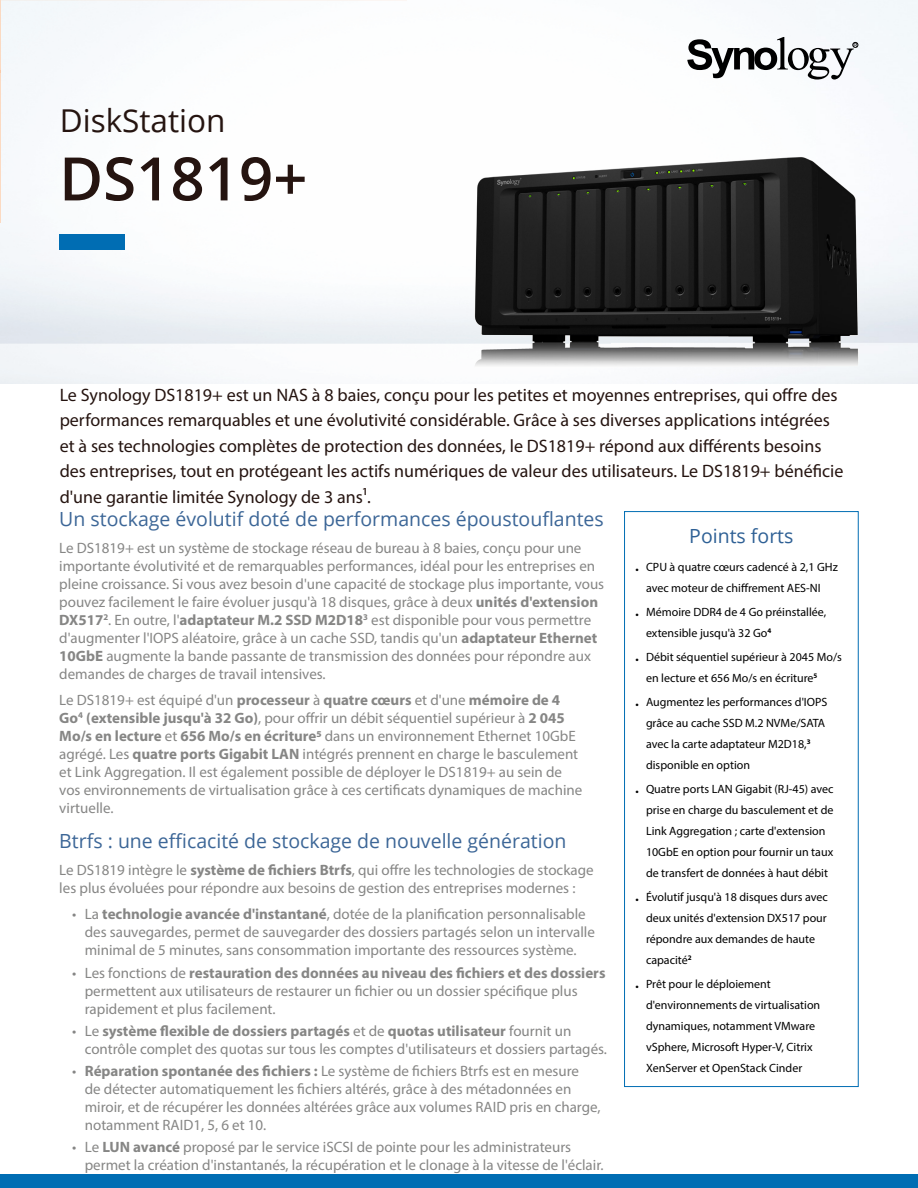
<style>
.page{position:relative;width:918px;height:1188px;background:#fff}
.page>*{position:absolute;margin:0;border:0;box-sizing:border-box;transform-origin:0 0}
.t1{font:600 60px "Open Sans";color:#251410}
.t2{font:31.5px "Open Sans";color:#251410}
.t3{font:19.5px "Open Sans";color:#3c6697}
.t4{font:19.5px "Open Sans";color:#2e6095}
.t5{font:18px/25.5px "Myriad Pro";color:#251410}
.t6{font:15px/18px "Myriad Pro";color:#868685}
.t7{font:12px/21px "Myriad Pro";color:#000}
.s1{font-weight:700}
</style>
<div class="page">
<div style="left:0;top:1174px;width:918px;height:14px;background:#006db3"></div>
<img style="left:1px;top:0;width:917px;height:383px">
<svg style="left:687px;top:37px;width:171px;height:43px"></svg>
<div style="left:59px;top:234px;width:66px;height:15px;background:#006db3"></div>
<div style="left:624px;top:511px;width:234px;height:576px;border:1px solid #006db3"></div>
<img style="left:473px;top:155px;width:385px;height:214px">
<h2 class="t2" style="left:60px;top:99px;width:167px">DiskStation</h2>
<h1 class="t1" style="left:59px;top:137px;width:250px">DS1819+</h1>
<p class="t5" style="left:60px;top:382px;width:785px">Le Synology DS1819+ est un NAS à 8 baies, conçu pour les petites et moyennes entreprises, qui offre des performances remarquables et une évolutivité considérable. Grâce à ses diverses applications intégrées et à ses technologies complètes de protection des données, le DS1819+ répond aux différents besoins des entreprises, tout en protégeant les actifs numériques de valeur des utilisateurs. Le DS1819+ bénéficie d'une garantie limitée Synology de 3 ans1.</p>
<h3 class="t3" style="left:59px;top:506px;width:546px">Un stockage évolutif doté de performances époustouflantes</h3>
<p class="t6" style="left:59px;top:539px;width:546px">Le DS1819+ est un système de stockage réseau de bureau à 8 baies, conçu pour une importante évolutivité et de remarquables performances, idéal pour les entreprises en pleine croissance. Si vous avez besoin d'une capacité de stockage plus importante, vous pouvez facilement le faire évoluer jusqu'à 18 disques, grâce à deux <span class="s1">unités d'extension DX517</span><sup>2</sup>. En outre, l'<span class="s1">adaptateur M.2 SSD M2D18</span><sup>3</sup> est disponible pour vous permettre d'augmenter l'IOPS aléatoire, grâce à un cache SSD, tandis qu'un <span class="s1">adaptateur Ethernet 10GbE</span> augmente la bande passante de transmission des données pour répondre aux demandes de charges de travail intensives.</p>
<p class="t6" style="left:59px;top:691px;width:525px">Le DS1819+ est équipé d'un <span class="s1">processeur</span> à <span class="s1">quatre cœurs</span> et d'une <span class="s1">mémoire de 4<br>Go</span><sup>4</sup> <span class="s1">(extensible jusqu'à 32 Go)</span>, pour offrir un débit séquentiel supérieur à <span class="s1">2 045<br>Mo/s en lecture</span> et <span class="s1">656 Mo/s en écriture5</span> dans un environnement Ethernet 10GbE agrégé. Les <span class="s1">quatre ports Gigabit LAN</span> intégrés prennent en charge le basculement et Link Aggregation. Il est également possible de déployer le DS1819+ au sein de vos environnements de virtualisation grâce à ces certificats dynamiques de machine virtuelle.</p>
<h3 class="t3" style="left:59px;top:828px;width:509px">Btrfs : une efficacité de stockage de nouvelle génération</h3>
<p class="t6" style="left:59px;top:861px;width:536px">Le DS1819 intègre le <span class="s1">système de fichiers Btrfs</span>, qui offre les technologies de stockage les plus évoluées pour répondre aux besoins de gestion des entreprises modernes :</p>
<p class="t6" style="left:85px;top:905px;width:512px;text-indent:-13px">• La <span class="s1">technologie avancée d'instantané</span>, dotée de la planification personnalisable des sauvegardes, permet de sauvegarder des dossiers partagés selon un intervalle minimal de 5 minutes, sans consommation importante des ressources système.</p>
<p class="t6" style="left:85px;top:963px;width:522px;text-indent:-13px">• Les fonctions de <span class="s1">restauration des données au niveau des fichiers et des dossiers </span>permettent aux utilisateurs de restaurer un fichier ou un dossier spécifique plus rapidement et plus facilement.</p>
<p class="t6" style="left:85px;top:1022px;width:524px;text-indent:-13px">• Le <span class="s1">système flexible de dossiers partagés</span> et de <span class="s1">quotas utilisateur</span> fournit un contrôle complet des quotas sur tous les comptes d'utilisateurs et dossiers partagés.</p>
<p class="t6" style="left:85px;top:1062px;width:517px;text-indent:-13px">• <span class="s1">Réparation spontanée des fichiers :</span> Le système de fichiers Btrfs est en mesure<br>de détecter automatiquement les fichiers altérés, grâce à des métadonnées en miroir, et de récupérer les données altérées grâce aux volumes RAID pris en charge, notamment RAID1, 5, 6 et 10.</p>
<p class="t6" style="left:85px;top:1138px;width:520px;text-indent:-13px">• Le <span class="s1">LUN avancé</span> proposé par le service iSCSI de pointe pour les administrateurs permet la création d'instantanés, la récupération et le clonage à la vitesse de l'éclair.</p>
<h3 class="t4" style="left:689px;top:523px;width:106px">Points forts</h3>
<p class="t7" style="left:635px;top:556px;width:204px;text-align:center">• CPU à quatre cœurs cadencé à 2,1 GHz avec moteur de chiffrement AES-NI</p>
<p class="t7" style="left:646px;top:601px;width:182px;text-indent:-11px">• Mémoire DDR4 de 4 Go préinstallée, extensible jusqu'à 32 Go<sup>4</sup></p>
<p class="t7" style="left:646px;top:646px;width:197px;text-indent:-11px">• Débit séquentiel supérieur à 2045 Mo/s en lecture et 656 Mo/s en écriture<sup>5</sup></p>
<p class="t7" style="left:646px;top:691px;width:183px;text-indent:-11px">• Augmentez les performances d'IOPS grâce au cache SSD M.2 NVMe/SATA avec la carte adaptateur M2D18,<sup>3 </sup>disponible en option</p>
<p class="t7" style="left:646px;top:778px;width:189px;text-indent:-11px">• Quatre ports LAN Gigabit (RJ-45) avec prise en charge du basculement et de Link Aggregation ; carte d'extension 10GbE en option pour fournir un taux de transfert de données à haut débit</p>
<p class="t7" style="left:646px;top:886px;width:183px;text-indent:-11px">• Évolutif jusqu'à 18 disques durs avec deux unités d'extension DX517 pour répondre aux demandes de haute capacité<sup>2</sup></p>
<p class="t7" style="left:646px;top:973px;width:176px;text-indent:-11px">• Prêt pour le déploiement d'environnements de virtualisation dynamiques, notamment VMware vSphere, Microsoft Hyper-V, Citrix<br>XenServer et OpenStack Cinder</p>
</div>
